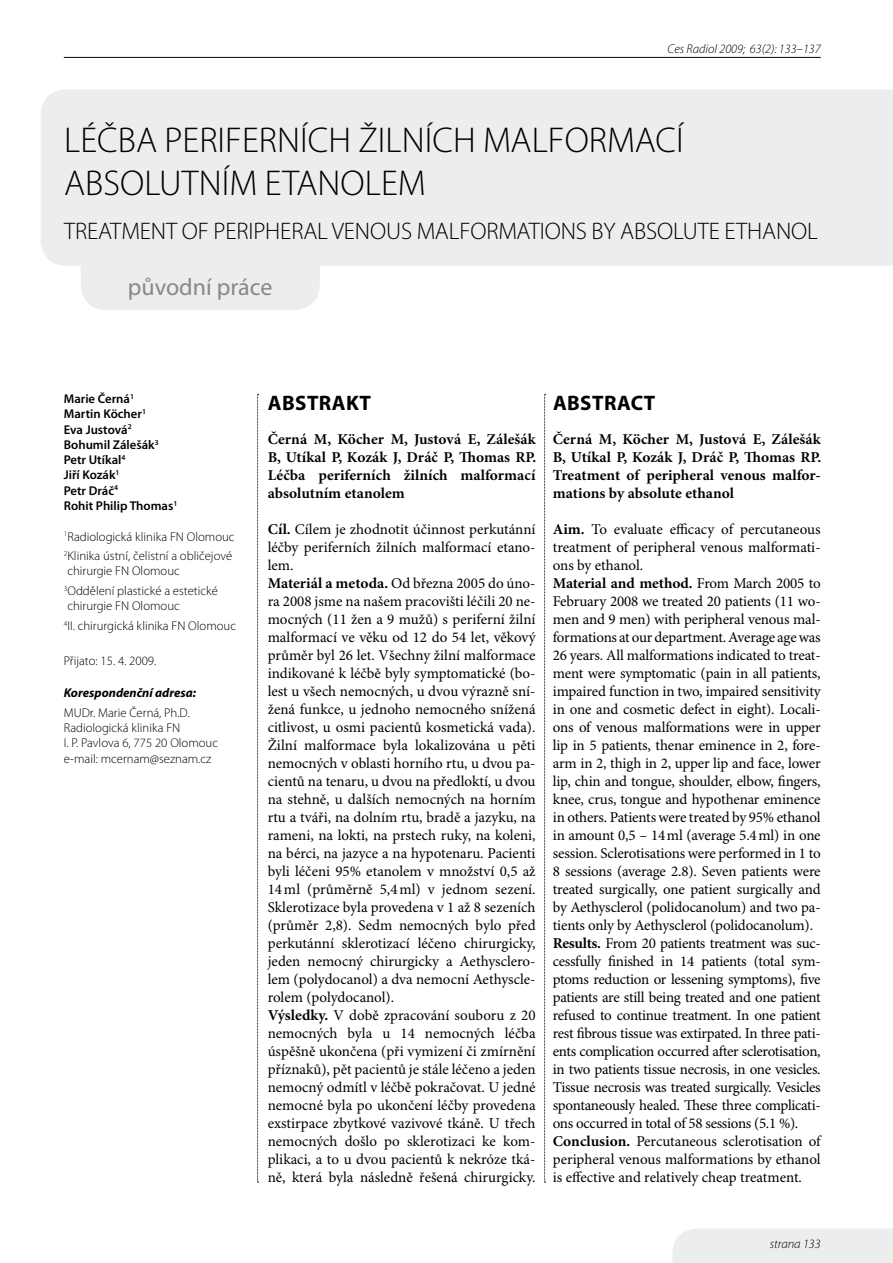
<style>
.page{position:relative;width:893px;height:1263px;background:#fff}
.page>*{position:absolute;margin:0;border:0;box-sizing:border-box;transform-origin:0 0}
.t1{font:300 36px/43.2px "Myriad Pro";color:#000}
.t2{font:300 24px "Myriad Pro";letter-spacing:-.005em;color:#000}
.t3{font:24px "Myriad Pro";color:#87888a}
.t4{font:700 21px "Myriad Pro";letter-spacing:.02em;color:#000}
.t5{font:15px/18px "Minion Pro";letter-spacing:-.005em;color:#000}
.t6{font:700 15px/18px "Minion Pro";color:#000;text-align:justify}
.t7{font:300 12.75px/19.5px "Myriad Pro";color:#000}
.t8{font:600 12.75px/15.3px "Myriad Pro";color:#000}
.t9{font:italic 300 12.75px "Myriad Pro";color:#000}
.t10{font:italic 700 12.75px "Myriad Pro";color:#000}
.s1{font-weight:700}
</style>
<div class="page">
<div style="left:672px;top:1228px;width:221px;height:35px;background:#eceded"></div>
<svg style="left:257px;top:394px;width:2px;height:789px"></svg>
<div style="left:81px;top:219px;width:239px;height:91px;background:#eceded;border-radius:26px"></div>
<div style="left:41px;top:89px;width:852px;height:177px;background:#eceded"></div>
<hr style="left:64px;top:57px;width:757px;height:1px;background:#000">
<svg style="left:544px;top:394px;width:2px;height:789px"></svg>
<p class="t9" style="left:668px;top:42px;width:155px">Ces Radiol 2009; 63(2): 133–137</p>
<h1 class="t1" style="left:64px;top:119px;width:621px">Léčba periferních žilních malformací absolutním etanolem</h1>
<h2 class="t2" style="left:64px;top:218px;width:755px">Treatment of peripheral venous malformations by absolute ethanol</h2>
<h2 class="t3" style="left:128px;top:274px;width:146px">původní práce</h2>
<p class="t8" style="left:64px;top:391px;width:115px">Marie Černá<sup>1<br></sup>Martin Köcher<sup>1<br></sup>Eva Justová<sup>2<br></sup>Bohumil Zálešák<sup>3<br></sup>Petr Utíkal<sup>4<br></sup>Jiří Kozák<sup>1<br></sup>Petr Dráč<sup>4<br></sup>Rohit Philip Thomas<sup>1</sup></p>
<p class="t7" style="left:64px;top:527px;width:172px"><sup>1</sup>Radiologická klinika FN Olomouc<br><sup>2</sup>Klinika ústní, čelistní a obličejové</p>
<p class="t7" style="left:64px;top:562px;width:156px">chirurgie FN Olomouc<br><sup>3</sup>Oddělení plastické a estetické</p>
<p class="t7" style="left:64px;top:596px;width:174px">chirurgie FN Olomouc<br><sup>4</sup>II. chirurgická klinika FN Olomouc</p>
<p class="t7" style="left:64px;top:651px;width:94px">Přijato: 15. 4. 2009.</p>
<p class="t10" style="left:64px;top:684px;width:134px">Korespondenční adresa:</p>
<p class="t7" style="left:64px;top:705px;width:156px;line-height:15.3px">MU Dr. Marie Černá, Ph.D.<br>Radiologická klinika FN<br>I. P. Pavlova 6, 775 20 Olomouc e-mail: mcernam@seznam.cz</p>
<h3 class="t4" style="left:268px;top:391px;width:105px">ABSTRAKT</h3>
<p class="t6" style="left:268px;top:430px;width:270px">Černá M, Köcher M, Justová E, Zálešák B, Utíkal P, Kozák J, Dráč P, Thomas RP.<br>Léčba periferních žilních malformací absolutním etanolem</p>
<p class="t5" style="left:268px;top:521px;width:269px"><span class="s1">Cíl.</span> Cílem je zhodnotit účinnost perkutánní léčby periferních žilních malformací etano&shy;lem.<br><span class="s1">Materiál a metoda.</span> Od března 2005 do úno&shy;ra 2008 jsme na našem pracovišti léčili 20 ne&shy;mocných (11 žen a 9 mužů) s periferní žilní malformací ve věku od 12 do 54 let, věkový průměr byl 26 let. Všechny žilní malformace indikované k léčbě byly symptomatické (bo&shy;lest u všech nemocných, u dvou výrazně sní&shy;žená funkce, u jednoho nemocného snížená citlivost, u osmi pacientů kosmetická vada).<br>Žilní malformace byla lokalizována u pěti nemocných v oblasti horního rtu, u dvou pa&shy;cientů na tenaru, u dvou na předloktí, u dvou na stehně, u dalších nemocných na horním rtu a tváři, na dolním rtu, bradě a jazyku, na rameni, na lokti, na prstech ruky, na koleni, na bérci, na jazyce a na hypotenaru. Pacienti byli léčeni 95% etanolem v množství 0,5 až 14ml (průměrně 5,4ml) v jednom sezení.<br>Sklerotizace byla provedena v 1 až 8 sezeních (průměr 2,8). Sedm nemocných bylo před perkutánní sklerotizací léčeno chirurgicky, jeden nemocný chirurgicky a Aethysclero&shy;lem (polydocanol) a dva nemocní Aethyscle&shy;rolem (polydocanol).<br><span class="s1">Výsledky.</span> V době zpracování souboru z 20 nemocných byla u 14 nemocných léčba úspěšně ukončena (při vymizení či zmírnění příznaků), pět pacientů je stále léčeno a jeden nemocný odmítl v léčbě pokračovat. U jedné nemocné byla po ukončení léčby provedena exstirpace zbytkové vazivové tkáně. U třech nemocných došlo po sklerotizaci ke kom&shy;plikaci, a to u dvou pacientů k nekróze tká&shy;ně, která byla následně řešená chirurgicky.</p>
<h3 class="t4" style="left:553px;top:391px;width:104px">ABSTRACT</h3>
<p class="t6" style="left:553px;top:430px;width:270px">Černá M, Köcher M, Justová E, Zálešák B, Utíkal P, Kozák J, Dráč P, Thomas RP.<br>Treatment of peripheral venous malfor&shy;mations by absolute ethanol</p>
<p class="t5" style="left:553px;top:521px;width:269px"><span class="s1">Aim.</span> To evaluate efficacy of percutaneous treatment of peripheral venous malformati&shy;ons by ethanol.<br><span class="s1">Material and method.</span> From March 2005 to February 2008 we treated 20 patients (11 wo&shy;men and 9 men) with peripheral venous mal&shy;formations at our department. Average age was 26 years. All malformations indicated to treat&shy;ment were symptomatic (pain in all patients, impaired function in two, impaired sensitivity in one and cosmetic defect in eight). Locali&shy;ons of venous malformations were in upper lip in 5 patients, thenar eminence in 2, fore&shy;arm in 2, thigh in 2, upper lip and face, lower lip, chin and tongue, shoulder, elbow, fingers, knee, crus, tongue and hypothenar eminence in others. Patients were treated by 95% ethanol in amount 0,5 – 14ml (average 5.4ml) in one session. Sclerotisations were performed in 1 to 8 sessions (average 2.8). Seven patients were treated surgically, one patient surgically and by Aethysclerol (polidocanolum) and two pa&shy;tients only by Aethysclerol (polidocanolum).<br><span class="s1">Results.</span> From 20 patients treatment was suc&shy;cessfully finished in 14 patients (total sym&shy;ptoms reduction or lessening symptoms), five patients are still being treated and one patient refused to continue treatment. In one patient rest fibrous tissue was extirpated. In three pati&shy;ents complication occurred after sclerotisation, in two patients tissue necrosis, in one vesicles.<br>Tissue necrosis was treated surgically. Vesicles spontaneously healed. These three complicati&shy;ons occurred in total of 58 sessions (5.1 %).<br><span class="s1">Conclusion.</span> Percutaneous sclerotisation of peripheral venous malformations by ethanol is effective and relatively cheap treatment.</p>
<p class="t9" style="left:770px;top:1237px;width:52px">strana 133</p>
</div>
